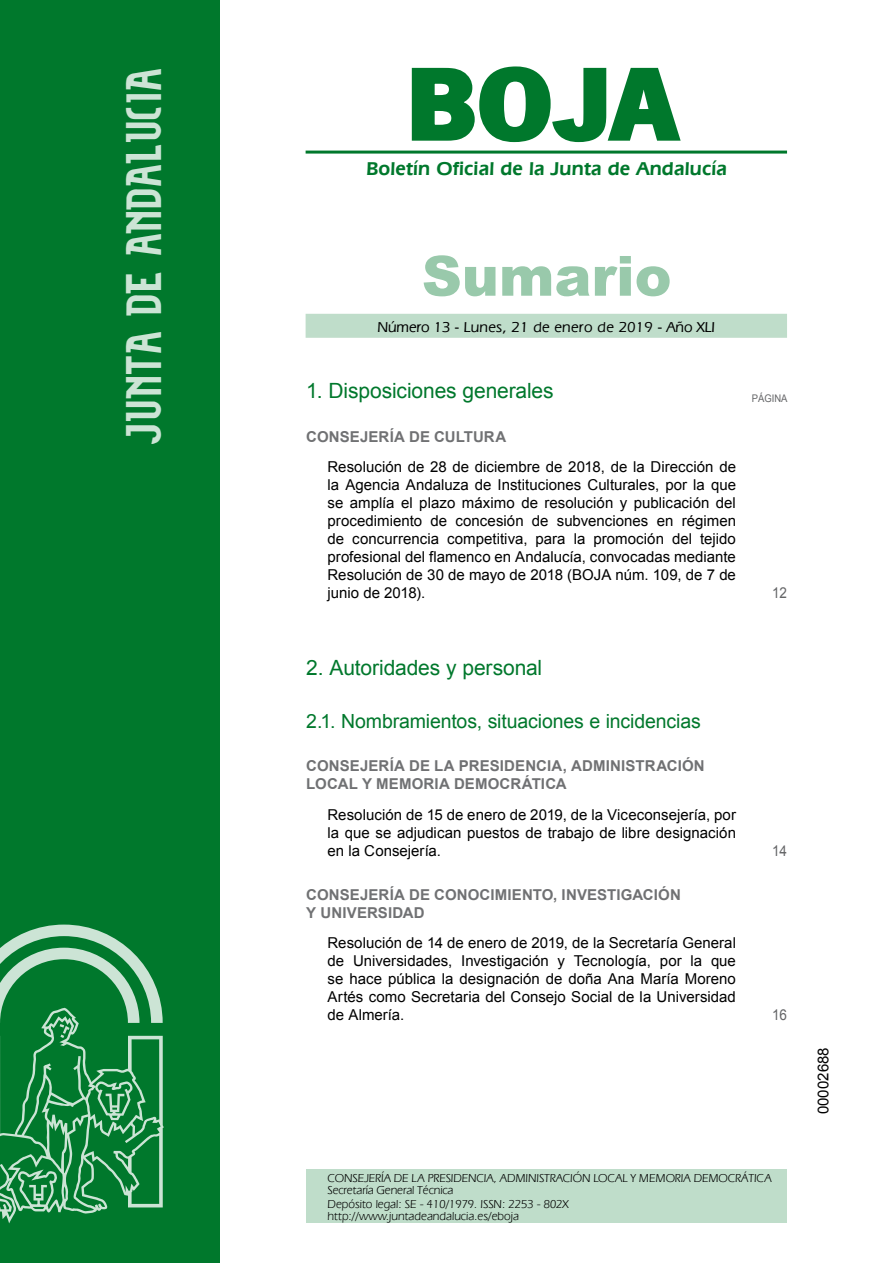
<style>
.page{position:relative;width:893px;height:1263px;background:#fff}
.page>*{position:absolute;margin:0;border:0;box-sizing:border-box;transform-origin:0 0}
.t1{font:700 105px "News Got T";color:#00782c;scale:1.14 1}
.t2{font:900 55.5px "Arial";color:#99c9ab}
.t3{font:27px "Alfabeto Andaluz Nuevo";color:#cce4d5}
.t4{font:21px "Arial";letter-spacing:-.005em;color:#00782c}
.t5{font:19.5px "Arial";letter-spacing:-.01em;color:#00782c}
.t6{font:600 19.5px "Eras IT Cby BT";letter-spacing:.01em;color:#00782c}
.t7{font:15px/18px "Arial";color:#000;text-align:justify}
.t8{font:700 15px/18px "Arial";letter-spacing:.01em;color:#707173}
.t9{font:500 15px "Eras IT Cby BT";letter-spacing:.025em;color:#000}
.t10{font:15px "Arial";color:#646567;scale:.9 1}
.t11{font:12px/12px "Eras IT Cby BT";letter-spacing:-.01em;color:#000}
.t12{font:10.5px "Arial";color:#646567;scale:.9 1}
</style>
<div class="page">
<hr style="left:305px;top:151px;width:482px;height:3px;background:#00782c">
<div style="left:305px;top:314px;width:482px;height:24px;background:#bfddca"></div>
<div style="left:0;top:0;width:219px;height:1263px;background:#00782c"></div>
<svg style="left:0;top:925px;width:164px;height:298px"></svg>
<svg style="left:411px;top:66px;width:270px;height:77px"></svg>
<div style="left:306px;top:1169px;width:481px;height:54px;background:#bfddca"></div>
<h3 class="t3" style="left:136px;top:446px;width:379px;rotate:-90deg">JUNTA DE ANDALUCIA</h3>
<h1 class="t1" style="left:405px;top:42px;width:240px">BOJA</h1>
<h3 class="t6" style="left:366px;top:157px;width:362px">Boletín Oficial de la Junta de Andalucía</h3>
<h2 class="t2" style="left:422px;top:236px;width:251px">Sumario</h2>
<p class="t9" style="left:377px;top:317px;width:339px">Número 13 - Lunes, 21 de enero de 2019 - Año XLI</p>
<h3 class="t4" style="left:306px;top:377px;width:249px">1. Disposiciones generales</h3>
<p class="t12" style="left:751px;top:392px;width:41px">PÁGINA</p>
<p class="t8" style="left:306px;top:428px;width:201px">CONSEJERÍA DE CULTURA</p>
<p class="t7" style="left:327px;top:458px;width:410px">Resolución de 28 de diciembre de 2018, de la Dirección de la Agencia Andaluza de Instituciones Culturales, por la que se amplía el plazo máximo de resolución y publicación del procedimiento de concesión de subvenciones en régimen de concurrencia competitiva, para la promoción del tejido profesional del flamenco en Andalucía, convocadas mediante Resolución de 30 de mayo de 2018 (BOJA núm. 109, de 7 de junio de 2018).</p>
<p class="t10" style="left:772px;top:583px;width:18px">12</p>
<h3 class="t4" style="left:306px;top:654px;width:237px">2. Autoridades y personal</h3>
<h3 class="t5" style="left:306px;top:708px;width:396px">2.1. Nombramientos, situaciones e incidencias</h3>
<p class="t8" style="left:306px;top:758px;width:400px">CONSEJERÍA DE LA PRESIDENCIA, ADMINISTRACIÓN<br>LOCAL Y MEMORIA DEMOCRÁTICA</p>
<p class="t7" style="left:327px;top:806px;width:410px">Resolución de 15 de enero de 2019, de la Viceconsejería, por la que se adjudican puestos de trabajo de libre designación en la Consejería.</p>
<p class="t8" style="left:306px;top:886px;width:376px">CONSEJERÍA DE CONOCIMIENTO, INVESTIGACIÓN<br>Y UNIVERSIDAD</p>
<p class="t7" style="left:327px;top:934px;width:410px">Resolución de 14 de enero de 2019, de la Secretaría General de Universidades, Investigación y Tecnología, por la que se hace pública la designación de doña Ana María Moreno Artés como Secretaria del Consejo Social de la Universidad de Almería.</p>
<p class="t10" style="left:772px;top:841px;width:18px">14</p>
<p class="t10" style="left:772px;top:1005px;width:18px">16</p>
<p class="t11" style="left:327px;top:1171px;width:445px">CONSEJERÍA DE LA PRESIDENCIA, ADMINISTRACIÓN LOCAL Y MEMORIA DEMOCRÁTICA<br>Secretaría General Técnica</p>
<p class="t11" style="left:327px;top:1198px;width:243px">Depósito legal: SE - 410/1979. ISSN: 2253 - 802X http://www.juntadeandalucia.es/eboja</p>
<p class="t7" style="left:814px;top:1114px;width:68px;rotate:-90deg">00002688</p>
</div>
